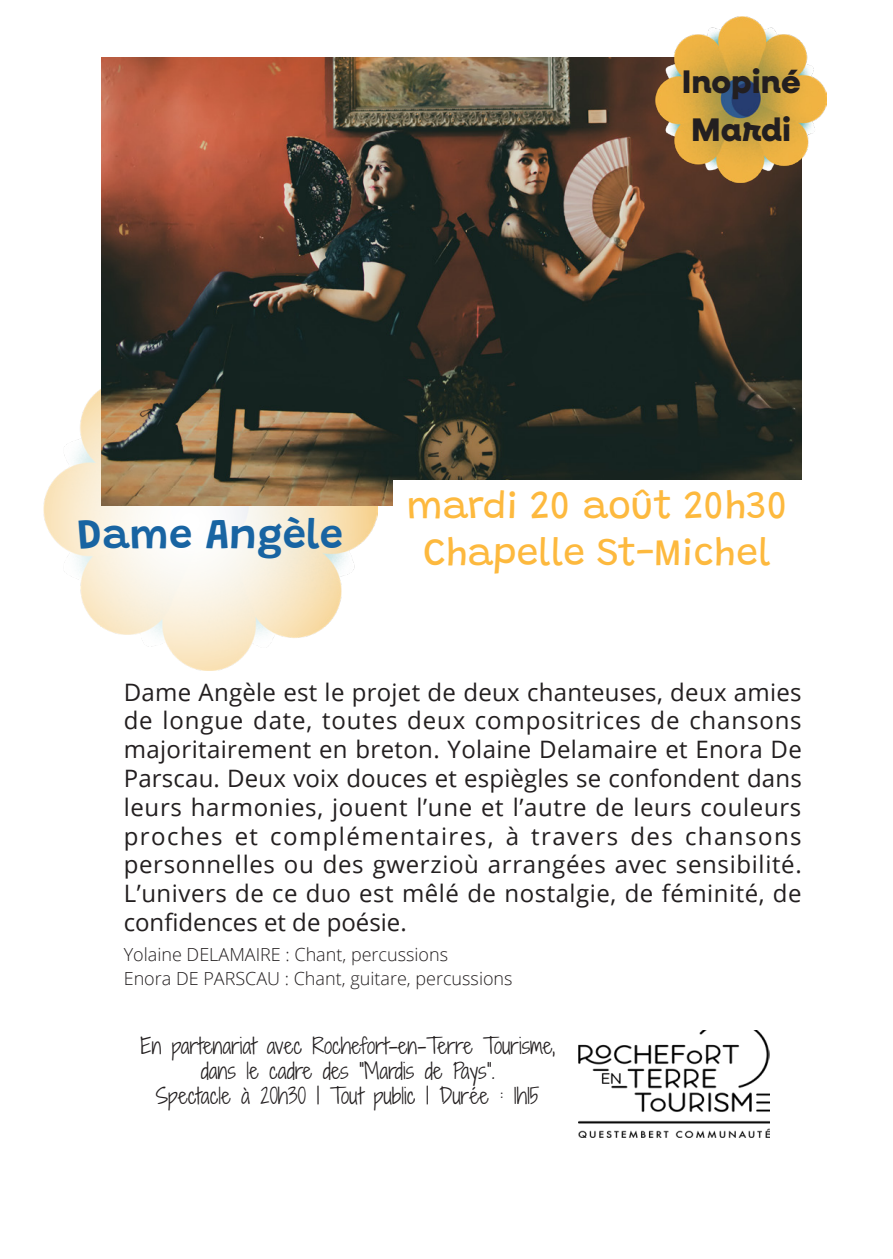
<style>
.page{position:relative;width:893px;height:1259px;background:#fff}
.page>*{position:absolute;margin:0;border:0;box-sizing:border-box;transform-origin:0 0}
.titre_spectacle{font:600 42px "Grandstander";color:#1864a2}
.Date_et_lieu{font:39px "Grandstander";color:#fdb93e}
.Style_de_paragraphe_1{font:800 32.7px "Neulis Cursive";color:#231f20}
.texte_courant{font:24px/28.8px "Open Sans";letter-spacing:.02em;color:#231f20;text-align:justify}
.t1{font:300 21px/25.2px "Shadows Into";color:#231f20;text-align:center}
.texte_simple{font:300 18px "Open Sans";color:#231f20}
.Style_de_paragraphe_1-2{font:300 18px "Open Sans";color:#231f20}
</style>
<div class="page">
<img style="left:44px;top:345px;width:334px;height:325px">
<img style="left:102px;top:57px;width:699px;height:448px">
<div style="left:393px;top:480px;width:408px;height:141px;background:#fff"></div>
<img style="left:655px;top:16px;width:171px;height:166px">
<img style="left:579px;top:1030px;width:190px;height:107px">
<p class="Style_de_paragraphe_1" style="left:682px;top:57px;width:120px">Inopiné</p>
<p class="Style_de_paragraphe_1" style="left:691px;top:105px;width:101px">Mardi</p>
<p class="titre_spectacle" style="left:77px;top:500px;width:267px">Dame Angèle</p>
<p class="Date_et_lieu" style="left:406px;top:474px;width:383px">mardi 20 août 20h30</p>
<p class="Date_et_lieu" style="left:424px;top:521px;width:348px">Chapelle St-Michel</p>
<p class="texte_courant" style="left:124px;top:677px;width:680px">Dame Angèle est le projet de deux chanteuses, deux amies de longue date, toutes deux compositrices de chansons majoritairement en breton. Yolaine Delamaire et Enora De Parscau. Deux voix douces et espiègles se confondent dans leurs harmonies, jouent l’une et l’autre de leurs couleurs proches et complémentaires, à travers des chansons personnelles ou des gwerzioù arrangées avec sensibilité.<br>L’univers de ce duo est mêlé de nostalgie, de féminité, de confidences et de poésie.</p>
<p class="Style_de_paragraphe_1-2" style="left:124px;top:941px;width:326px">Yolaine DELAMAIRE : Chant, percussions</p>
<p class="texte_simple" style="left:124px;top:965px;width:390px">Enora DE PARSCAU : Chant, guitare, percussions</p>
<p class="t1" style="left:141px;top:1032px;width:416px">En partenariat avec Rochefort-en-Terre Tourisme, dans le cadre des “Mardis de Pays”.</p>
<p class="t1" style="left:156px;top:1083px;width:385px">Spectacle à 20h30 | Tout public | Durée : 1h15</p>
</div>
